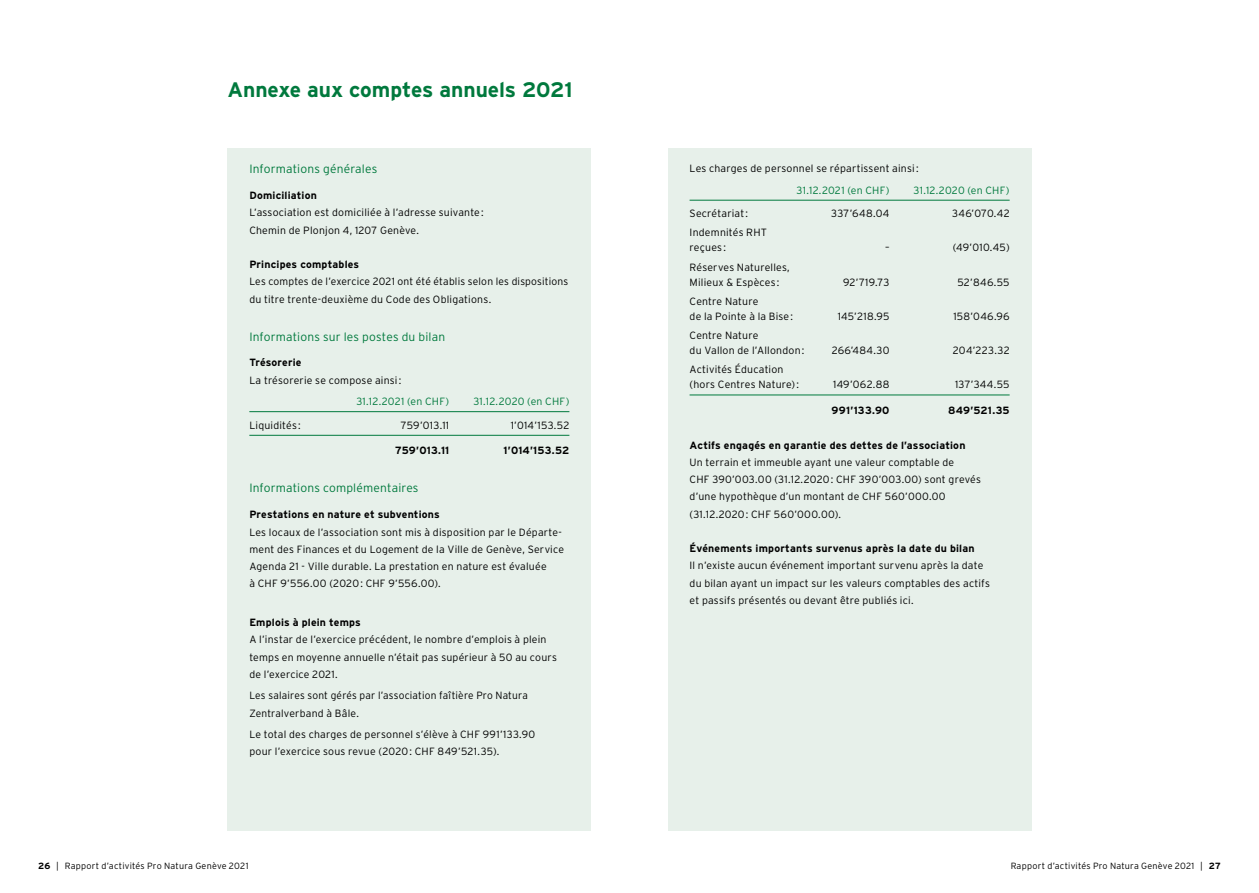
<style>
.page{position:relative;width:1259px;height:893px;background:#fff}
.page>*{position:absolute;margin:0;border:0;box-sizing:border-box;transform-origin:0 0}
.t1{font:700 21px "Interstate";letter-spacing:-.005em;color:#00793d}
.t2{font:300 12px "Interstate";letter-spacing:.015em;color:#00793d}
.t3{font:300 10.5px/17.2px "Interstate";letter-spacing:.02em;color:#000}
.t4{font:700 10.5px "Interstate";letter-spacing:.015em;color:#000}
.t5{font:300 10.5px "Interstate";letter-spacing:.02em;color:#00793d}
.t6{font:300 9px "Interstate";letter-spacing:.02em;color:#000}
.s1{font-weight:700}
</style>
<div class="page">
<div style="left:668px;top:148px;width:363px;height:682px;background:#e7f0ea"></div>
<div style="left:227px;top:148px;width:364px;height:682px;background:#e7f0ea"></div>
<hr style="left:249px;top:411px;width:320px;height:1px;background:#00793d">
<hr style="left:249px;top:435px;width:320px;height:1px;background:#00793d">
<hr style="left:689px;top:200px;width:320px;height:1px;background:#00793d">
<hr style="left:689px;top:395px;width:320px;height:1px;background:#00793d">
<h1 class="t1" style="left:227px;top:77px;width:346px">Annexe aux comptes annuels 2021</h1>
<p class="t2" style="left:249px;top:162px;width:129px">Informations générales</p>
<p class="t4" style="left:249px;top:189px;width:69px">Domiciliation</p>
<p class="t3" style="left:249px;top:204px;width:236px">L’association est domiciliée à l’adresse suivante:<br>Chemin de Plonjon 4, 1207 Genève.</p>
<p class="t4" style="left:249px;top:258px;width:111px">Principes comptables</p>
<p class="t3" style="left:249px;top:273px;width:320px">Les comptes de l’exercice 2021 ont été établis selon les dispositions du titre trente-deuxième du Code des Obligations.</p>
<p class="t2" style="left:249px;top:329px;width:197px">Informations sur les postes du bilan</p>
<p class="t4" style="left:249px;top:356px;width:54px">Trésorerie</p>
<p class="t3" style="left:249px;top:371px;width:154px">La trésorerie se compose ainsi:</p>
<p class="t5" style="left:356px;top:395px;width:94px">31.12.2021 (en CHF)</p>
<p class="t5" style="left:473px;top:395px;width:98px">31.12.2020 (en CHF)</p>
<p class="t3" style="left:249px;top:416px;width:53px">Liquidités:</p>
<p class="t3" style="left:401px;top:416px;width:50px">759’013.11</p>
<p class="t3" style="left:511px;top:416px;width:60px">1’014’153.52</p>
<p class="t4" style="left:395px;top:444px;width:56px">759’013.11</p>
<p class="t4" style="left:503px;top:444px;width:67px">1’014’153.52</p>
<p class="t2" style="left:249px;top:481px;width:171px">Informations complémentaires</p>
<p class="t4" style="left:249px;top:508px;width:192px">Prestations en nature et subventions</p>
<p class="t3" style="left:249px;top:523px;width:316px">Les locaux de l’association sont mis à disposition par le Départe&shy;ment des Finances et du Logement de la Ville de Genève, Service Agenda 21 - Ville durable. La prestation en nature est évaluée<br>à CHF 9’556.00 (2020: CHF 9’556.00).</p>
<p class="t4" style="left:249px;top:616px;width:113px">Emplois à plein temps</p>
<p class="t3" style="left:249px;top:631px;width:309px">A l’instar de l’exercice précédent, le nombre d’emplois à plein temps en moyenne annuelle n’était pas supérieur à 50 au cours de l’exercice 2021.</p>
<p class="t3" style="left:249px;top:687px;width:280px">Les salaires sont gérés par l’association faîtière Pro Natura<br>Zentralverband à Bâle.</p>
<p class="t3" style="left:249px;top:726px;width:287px">Le total des charges de personnel s’élève à CHF 991’133.90 pour l’exercice sous revue (2020: CHF 849’521.35).</p>
<p class="t3" style="left:689px;top:160px;width:230px">Les charges de personnel se répartissent ainsi:</p>
<p class="t5" style="left:796px;top:184px;width:94px">31.12.2021 (en CHF)</p>
<p class="t5" style="left:913px;top:184px;width:98px">31.12.2020 (en CHF)</p>
<p class="t3" style="left:689px;top:205px;width:60px">Secrétariat:</p>
<p class="t3" style="left:831px;top:205px;width:60px">337’648.04</p>
<p class="t3" style="left:952px;top:205px;width:59px">346’070.42</p>
<p class="t3" style="left:689px;top:225px;width:79px;line-height:15px">Indemnités RHT reçues:</p>
<p class="t3" style="left:885px;top:239px;width:6px">–</p>
<p class="t3" style="left:952px;top:239px;width:58px">(49’010.45)</p>
<p class="t3" style="left:689px;top:259px;width:102px;line-height:15px">Réserves Naturelles,<br>Milieux &amp; Espèces:</p>
<p class="t3" style="left:689px;top:294px;width:105px;line-height:15px">Centre Nature<br>de la Pointe à la Bise:</p>
<p class="t3" style="left:689px;top:328px;width:116px;line-height:15px">Centre Nature<br>du Vallon de l’Allondon:</p>
<p class="t3" style="left:843px;top:273px;width:48px">92’719.73</p>
<p class="t3" style="left:957px;top:273px;width:54px">52’846.55</p>
<p class="t3" style="left:837px;top:307px;width:53px">145’218.95</p>
<p class="t3" style="left:953px;top:307px;width:58px">158’046.96</p>
<p class="t3" style="left:831px;top:342px;width:59px">266’484.30</p>
<p class="t3" style="left:953px;top:342px;width:58px">204’223.32</p>
<p class="t3" style="left:689px;top:362px;width:111px;line-height:15px">Activités Éducation (hors Centres Nature):</p>
<p class="t3" style="left:833px;top:376px;width:58px">149’062.88</p>
<p class="t3" style="left:955px;top:376px;width:56px">137’344.55</p>
<p class="t4" style="left:831px;top:404px;width:59px">991’133.90</p>
<p class="t4" style="left:948px;top:404px;width:63px">849’521.35</p>
<p class="t4" style="left:689px;top:439px;width:277px">Actifs engagés en garantie des dettes de l’association</p>
<p class="t3" style="left:689px;top:454px;width:293px">Un terrain et immeuble ayant une valeur comptable de<br>CHF 390’003.00 (31.12.2020: CHF 390’003.00) sont grevés d’une hypothèque d’un montant de CHF 560’000.00 (31.12.2020: CHF 560’000.00).</p>
<p class="t4" style="left:689px;top:542px;width:286px">Événements importants survenus après la date du bilan</p>
<p class="t3" style="left:689px;top:557px;width:302px">Il n’existe aucun événement important survenu après la date du bilan ayant un impact sur les valeurs comptables des actifs et passifs présentés ou devant être publiés ici.</p>
<p class="t6" style="left:38px;top:860px;width:212px"><span class="s1">26</span> | Rapport d’activités Pro Natura Genève 2021</p>
<p class="t6" style="left:1010px;top:860px;width:211px">Rapport d’activités Pro Natura Genève 2021 | <span class="s1">27</span></p>
</div>
